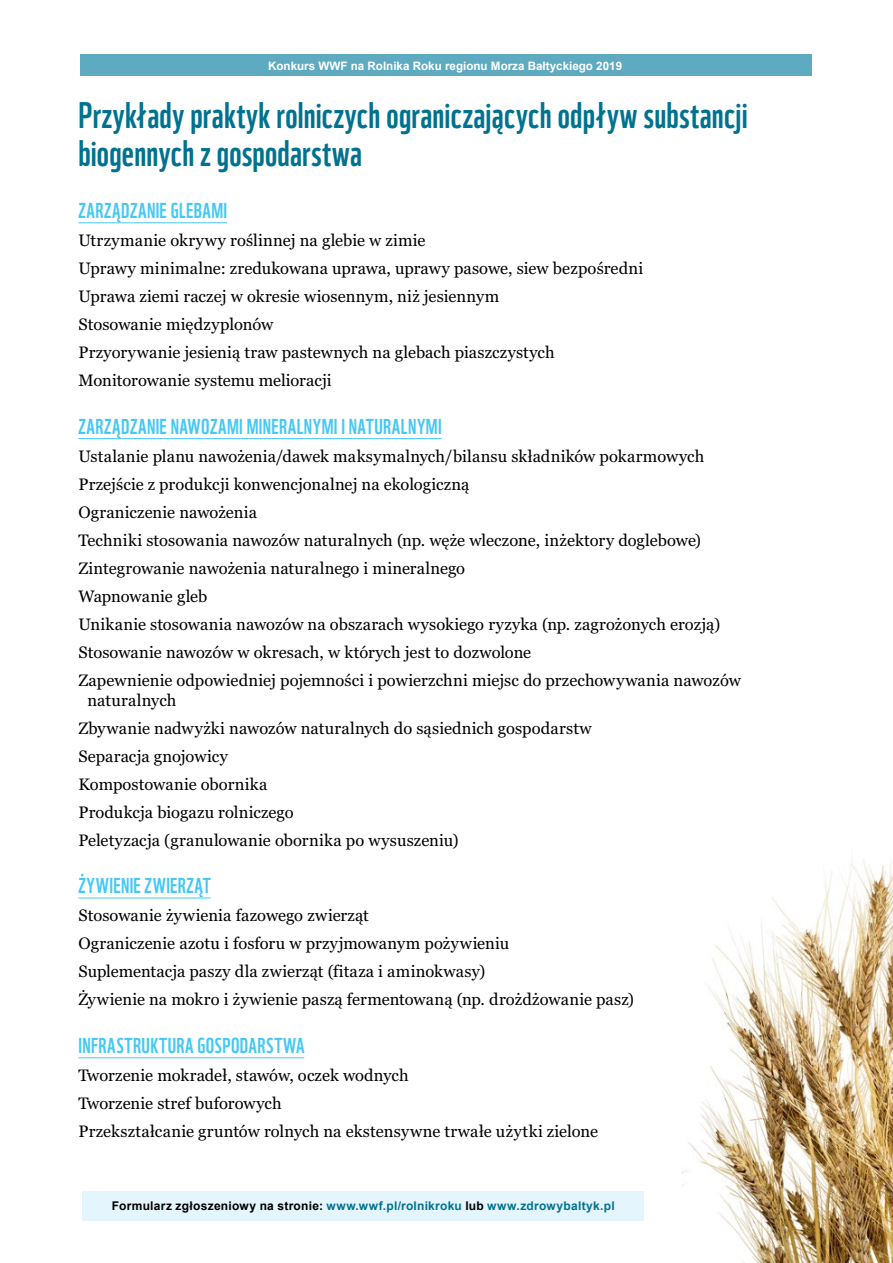
<style>
.page{position:relative;width:893px;height:1263px;background:#fff}
.page>*{position:absolute;margin:0;border:0;box-sizing:border-box;transform-origin:0 0}
.t1{font:36px/37.5px "WWF";letter-spacing:.005em;color:#00728f}
.t2{font:21px "WWF";letter-spacing:.025em;color:#44c8f5}
.t3{font:16.5px/28px "Georgia";letter-spacing:.005em;color:#000}
.t4{font:700 12px "Arial";letter-spacing:.02em;color:#00728f}
.t5{font:700 11.7px "Arial";color:#fff}
.s1{color:#000}
</style>
<div class="page">
<hr style="left:78px;top:222px;width:149px;height:1px;background:#44c8f5">
<hr style="left:78px;top:438px;width:363px;height:1px;background:#44c8f5">
<hr style="left:78px;top:898px;width:132px;height:1px;background:#44c8f5">
<hr style="left:78px;top:1057px;width:226px;height:1px;background:#44c8f5">
<img style="left:681px;top:859px;width:212px;height:404px">
<div style="left:82px;top:1191px;width:562px;height:29px;background:#e4f5fd"></div>
<div style="left:81px;top:54px;width:731px;height:22px;background:#5eaac0"></div>
<p class="t5" style="left:268px;top:58px;width:355px">Konkurs WWF na Rolnika Roku regionu Morza Bałtyckiego 2019</p>
<h1 class="t1" style="left:78px;top:93px;width:671px">Przykłady praktyk rolniczych ograniczających odpływ substancji biogennych z gospodarstwa</h1>
<p class="t2" style="left:78px;top:194px;width:150px">ZARZĄDZANIE GLEBAMI</p>
<p class="t3" style="left:78px;top:227px;width:566px">Utrzymanie okrywy roślinnej na glebie w zimie<br>Uprawy minimalne: zredukowana uprawa, uprawy pasowe, siew bezpośredni Uprawa ziemi raczej w okresie wiosennym, niż jesiennym<br>Stosowanie międzyplonów<br>Przyorywanie jesienią traw pastewnych na glebach piaszczystych Monitorowanie systemu melioracji</p>
<p class="t2" style="left:78px;top:410px;width:365px">ZARZĄDZANIE NAWOZAMI MINERALNYMI I NATURALNYMI</p>
<p class="t3" style="left:78px;top:443px;width:664px">Ustalanie planu nawożenia/dawek maksymalnych/bilansu składników pokarmowych Przejście z produkcji konwencjonalnej na ekologiczną<br>Ograniczenie nawożenia<br>Techniki stosowania nawozów naturalnych (np. węże wleczone, inżektory doglebowe)<br>Zintegrowanie nawożenia naturalnego i mineralnego<br>Wapnowanie gleb<br>Unikanie stosowania nawozów na obszarach wysokiego ryzyka (np. zagrożonych erozją)<br>Stosowanie nawozów w okresach, w których jest to dozwolone<br>Zapewnienie odpowiedniej pojemności i powierzchni miejsc do przechowywania nawozów</p>
<p class="t3" style="left:78px;top:686px;width:515px;text-indent:9px">naturalnych<br>Zbywanie nadwyżki nawozów naturalnych do sąsiednich gospodarstw Separacja gnojowicy<br>Kompostowanie obornika<br>Produkcja biogazu rolniczego<br>Peletyzacja (granulowanie obornika po wysuszeniu)</p>
<p class="t2" style="left:78px;top:869px;width:134px">ŻYWIENIE ZWIERZĄT</p>
<p class="t3" style="left:78px;top:902px;width:557px">Stosowanie żywienia fazowego zwierząt<br>Ograniczenie azotu i fosforu w przyjmowanym pożywieniu<br>Suplementacja paszy dla zwierząt (fitaza i aminokwasy)<br>Żywienie na mokro i żywienie paszą fermentowaną (np. drożdżowanie pasz)</p>
<p class="t2" style="left:78px;top:1029px;width:228px">INFRASTRUKTURA GOSPODARSTWA</p>
<p class="t3" style="left:78px;top:1062px;width:521px">Tworzenie mokradeł, stawów, oczek wodnych<br>Tworzenie stref buforowych<br>Przekształcanie gruntów rolnych na ekstensywne trwałe użytki zielone</p>
<p class="t4" style="left:112px;top:1198px;width:504px"><span class="s1">Formularz zgłoszeniowy na stronie:</span> www.wwf.pl/rolnikroku <span class="s1">lub</span> www.zdrowybaltyk.pl</p>
</div>
